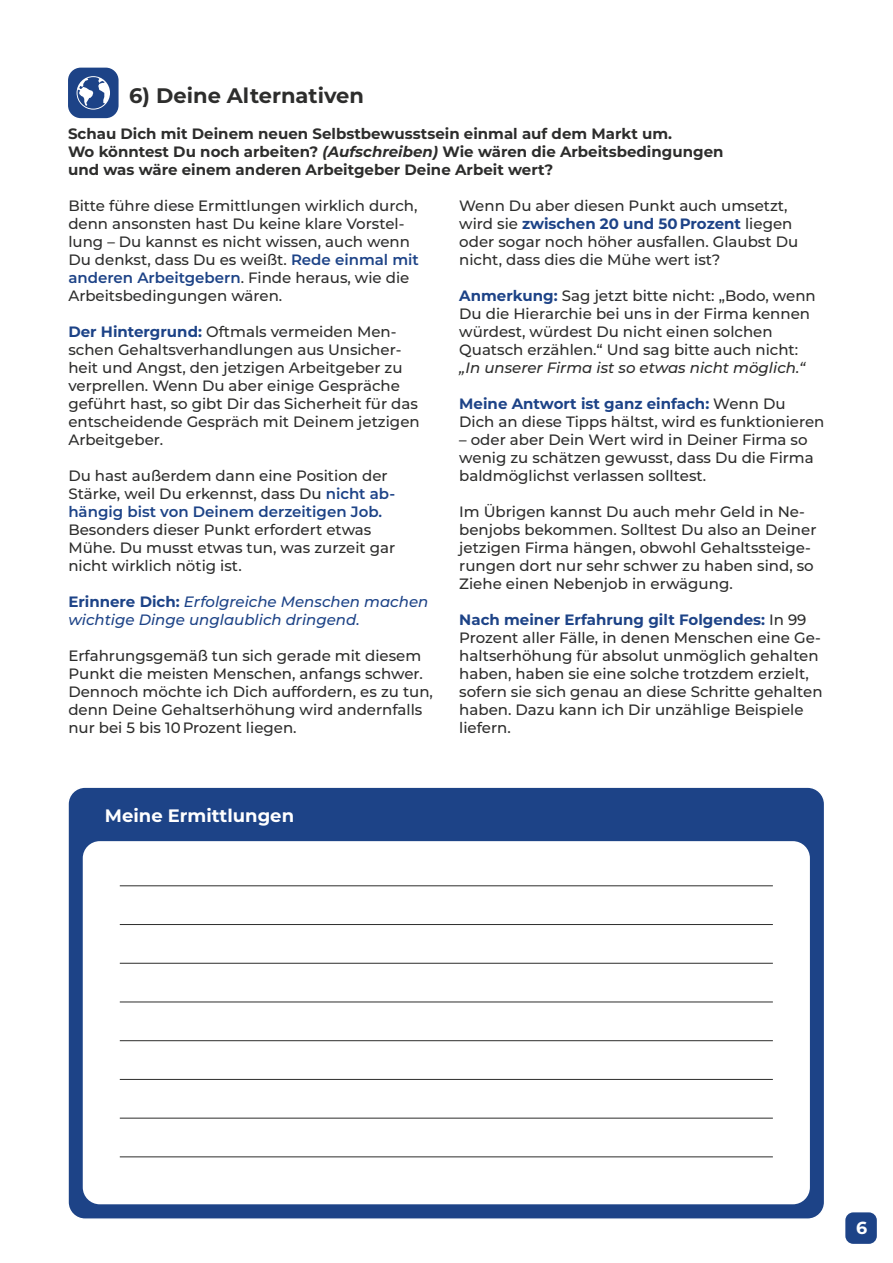
<style>
.page{position:relative;width:893px;height:1263px;background:#fff}
.page>*{position:absolute;margin:0;border:0;box-sizing:border-box;transform-origin:0 0}
.t1{font:700 21px "Montserrat";color:#2d2d2c}
.t2{font:700 18px "Montserrat";color:#fff}
.t3{font:700 17.4px "Montserrat";color:#fff}
.t4{font:500 15px/18px "Montserrat";color:#2d2d2c}
.t5{font:700 15px/18px "Montserrat";color:#2d2d2c}
.t6{font:italic 500 15px/18px "Montserrat";color:#1d4387}
.t7{font:italic 500 15px "Montserrat";color:#2d2d2c}
.s1{font-style:italic}
.s2{font-weight:600;color:#1d4387}
.s3{font-weight:700;color:#1d4387}
.s4{font-weight:700;font-style:normal}
</style>
<div class="page">
<div style="left:68px;top:787px;width:757px;height:432px;background:#1d4387;border-radius:17px"></div>
<div style="left:67px;top:786px;width:758px;height:434px;border:2px solid #fff;border-radius:17px"></div>
<div style="left:83px;top:841px;width:727px;height:363px;background:#fff;border-radius:17px"></div>
<hr style="left:120px;top:885px;width:653px;height:1px;background:#2d2d2c">
<hr style="left:120px;top:1002px;width:653px;height:1px;background:#2d2d2c">
<hr style="left:120px;top:1040px;width:653px;height:1px;background:#2d2d2c">
<hr style="left:120px;top:1079px;width:653px;height:1px;background:#2d2d2c">
<hr style="left:120px;top:924px;width:653px;height:1px;background:#2d2d2c">
<hr style="left:120px;top:963px;width:653px;height:1px;background:#2d2d2c">
<hr style="left:120px;top:1118px;width:653px;height:1px;background:#2d2d2c">
<hr style="left:120px;top:1156px;width:653px;height:1px;background:#2d2d2c">
<div style="left:68px;top:68px;width:51px;height:50px;background:#1d4387;border-radius:13px"></div>
<svg style="left:77px;top:76px;width:33px;height:34px"></svg>
<div style="left:845px;top:1212px;width:32px;height:32px;background:#1d4387;border-radius:8px"></div>
<h1 class="t1" style="left:129px;top:80px;width:236px">6) Deine Alternativen</h1>
<p class="t5" style="left:68px;top:124px;width:657px">Schau Dich mit Deinem neuen Selbstbewusstsein einmal auf dem Markt um.<br>Wo könntest Du noch arbeiten? <span class="s1">(Aufschreiben)</span> Wie wären die Arbeitsbedingungen und was wäre einem anderen Arbeitgeber Deine Arbeit wert?</p>
<p class="t4" style="left:68px;top:196px;width:352px">Bitte führe diese Ermittlungen wirklich durch, denn ansonsten hast Du keine klare Vorstel&shy;lung – Du kannst es nicht wissen, auch wenn Du denkst, dass Du es weißt. <span class="s2">Rede einmal mit anderen Arbeitgebern</span>. Finde heraus, wie die Arbeitsbedingungen wären.</p>
<p class="t4" style="left:68px;top:322px;width:353px"><span class="s3">Der Hintergrund:</span> Oftmals vermeiden Men&shy;schen Gehaltsverhandlungen aus Unsicher&shy;heit und Angst, den jetzigen Arbeitgeber zu verprellen. Wenn Du aber einige Gespräche geführt hast, so gibt Dir das Sicherheit für das entscheidende Gespräch mit Deinem jetzigen Arbeitgeber.</p>
<p class="t4" style="left:68px;top:466px;width:328px">Du hast außerdem dann eine Position der<br>Stärke, weil Du erkennst, dass Du <span class="s2">nicht ab&shy;hängig bist von Deinem derzeitigen Job.</span></p>
<p class="t4" style="left:68px;top:520px;width:328px">Besonders dieser Punkt erfordert etwas<br>Mühe. Du musst etwas tun, was zurzeit gar nicht wirklich nötig ist.</p>
<p class="t6" style="left:68px;top:592px;width:362px"><span class="s4">Erinnere Dich:</span> Erfolgreiche Menschen machen wichtige Dinge unglaublich dringend.</p>
<p class="t4" style="left:68px;top:646px;width:366px">Erfahrungsgemäß tun sich gerade mit diesem Punkt die meisten Menschen, anfangs schwer.<br>Dennoch möchte ich Dich auffordern, es zu tun, denn Deine Gehaltserhöhung wird andernfalls nur bei 5 bis 10 Prozent liegen.</p>
<p class="t4" style="left:459px;top:196px;width:340px">Wenn Du aber diesen Punkt auch umsetzt, wird sie <span class="s3">zwischen 20 und 50 Prozent</span> liegen oder sogar noch höher ausfallen. Glaubst Du nicht, dass dies die Mühe wert ist?</p>
<p class="t4" style="left:459px;top:286px;width:358px"><span class="s3">Anmerkung:</span> Sag jetzt bitte nicht: „Bodo, wenn Du die Hierarchie bei uns in der Firma kennen würdest, würdest Du nicht einen solchen Quatsch erzählen.“ Und sag bitte auch nicht:</p>
<p class="t7" style="left:459px;top:357px;width:348px">„In unserer Firma ist so etwas nicht möglich.“</p>
<p class="t4" style="left:459px;top:394px;width:367px"><span class="s3">Meine Antwort ist ganz einfach:</span> Wenn Du<br>Dich an diese Tipps hältst, wird es funktionieren</p>
<p class="t4" style="left:459px;top:430px;width:356px">– oder aber Dein Wert wird in Deiner Firma so wenig zu schätzen gewusst, dass Du die Firma baldmöglichst verlassen solltest.</p>
<p class="t4" style="left:459px;top:502px;width:359px">Im Übrigen kannst Du auch mehr Geld in Ne&shy;benjobs bekommen. Solltest Du also an Deiner jetzigen Firma hängen, obwohl Gehaltssteige&shy;rungen dort nur sehr schwer zu haben sind, so Ziehe einen Nebenjob in erwägung.</p>
<p class="t4" style="left:459px;top:610px;width:365px"><span class="s3">Nach meiner Erfahrung gilt Folgendes:</span> In 99<br>Prozent aller Fälle, in denen Menschen eine Ge&shy;haltserhöhung für absolut unmöglich gehalten haben, haben sie eine solche trotzdem erzielt, sofern sie sich genau an diese Schritte gehalten haben. Dazu kann ich Dir unzählige Beispiele liefern.</p>
<p class="t2" style="left:105px;top:802px;width:191px">Meine Ermittlungen</p>
<p class="t3" style="left:856px;top:1215px;width:13px">6</p>
</div>
